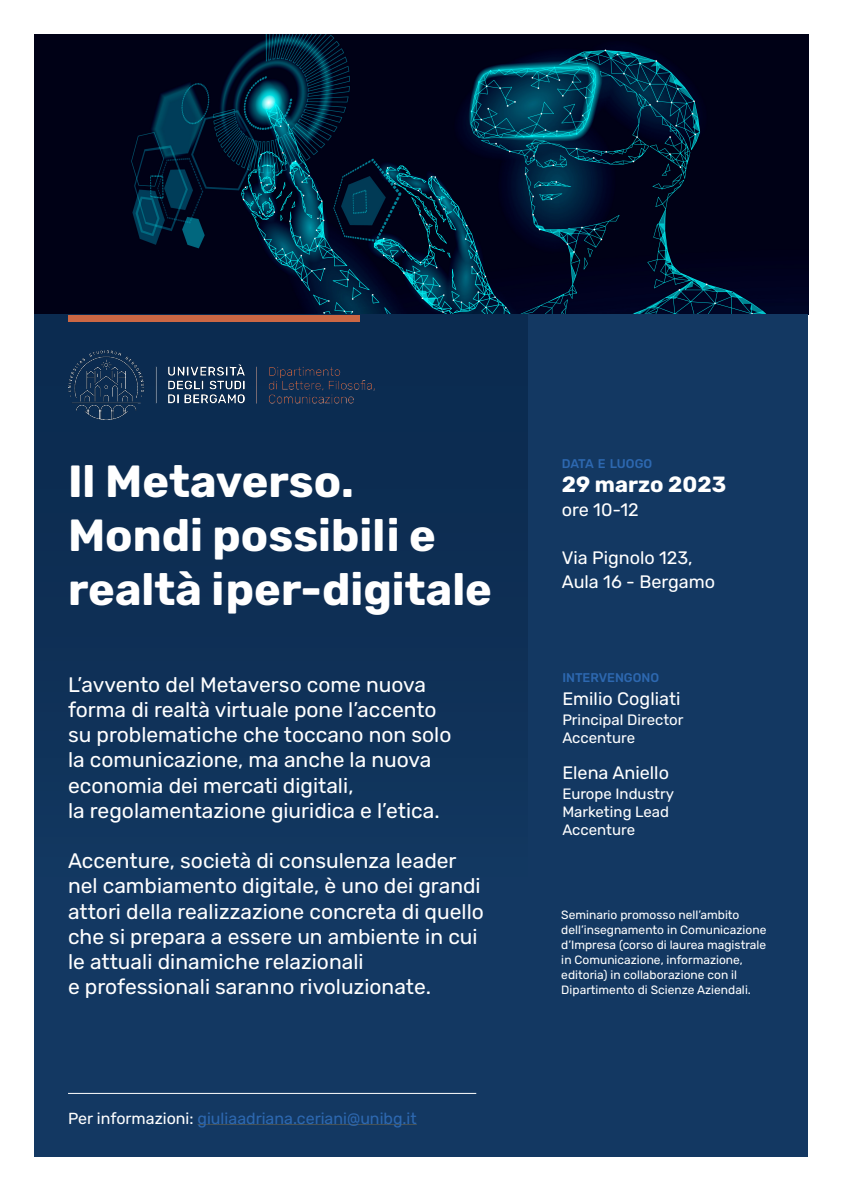
<style>
.page{position:relative;width:842px;height:1191px;background:#fff}
.page>*{position:absolute;margin:0;border:0;box-sizing:border-box;transform-origin:0 0}
.t1{font:700 45px/54px "Rubik";color:#fff}
.t2{font:700 22px "Rubik";color:#fff}
.t3{font:21px/25.2px "Rubik";color:#fff}
.t4{font:18px "Rubik";color:#fff}
.t5{font:16px "Rubik";color:#2d68b0}
.t6{font:15px "Rubik";color:#fff}
.t7{font:500 12.6px "Rubik";color:#2d68b0}
.t8{font:12px/15px "Rubik";color:#fff}
.s1{color:#fff}
</style>
<div class="page">
<img style="left:34px;top:34px;width:774px;height:281px">
<div style="left:34px;top:315px;width:774px;height:842px;background:#133862"></div>
<div style="left:34px;top:315px;width:493px;height:561px;background:#0e2f55"></div>
<div style="left:68px;top:315px;width:292px;height:7px;background:#cb6744"></div>
<hr style="left:68px;top:1093px;width:408px;height:1px;background:#fff">
<img style="left:69px;top:350px;width:305px;height:70px">
<hr style="left:198px;top:1124px;width:219px;height:1px;background:#485254">
<p class="t1" style="left:68px;top:456px;width:287px">Il Metaverso.</p>
<p class="t1" style="left:68px;top:510px;width:425px">Mondi possibili e realtà iper-digitale</p>
<p class="t3" style="left:68px;top:672px;width:385px">L’avvento del Metaverso come nuova forma di realtà virtuale pone l’accento su problematiche che toccano non solo la comunicazione, ma anche la nuova economia dei mercati digitali,</p>
<p class="t3" style="left:68px;top:798px;width:373px">la regolamentazione giuridica e l’etica.</p>
<p class="t3" style="left:68px;top:849px;width:417px">Accenture, società di consulenza leader nel cambiamento digitale, è uno dei grandi attori della realizzazione concreta di quello che si prepara a essere un ambiente in cui le attuali dinamiche relazionali</p>
<p class="t3" style="left:68px;top:975px;width:365px">e professionali saranno rivoluzionate.</p>
<p class="t5" style="left:68px;top:1109px;width:350px"><span class="s1">Per informazioni:</span> giuliaadriana.ceriani@unibg.it</p>
<p class="t7" style="left:562px;top:457px;width:92px">DATA E LUOGO</p>
<p class="t2" style="left:562px;top:472px;width:166px">29 marzo 2023</p>
<p class="t4" style="left:562px;top:500px;width:78px">ore 10-12</p>
<p class="t4" style="left:562px;top:548px;width:132px">Via Pignolo 123,</p>
<p class="t4" style="left:562px;top:572px;width:155px">Aula 16 - Bergamo</p>
<p class="t7" style="left:562px;top:670px;width:98px">INTERVENGONO</p>
<p class="t4" style="left:562px;top:688px;width:120px">Emilio Cogliati</p>
<p class="t6" style="left:562px;top:711px;width:123px">Principal Director</p>
<p class="t6" style="left:562px;top:729px;width:74px">Accenture</p>
<p class="t4" style="left:562px;top:762px;width:108px">Elena Aniello</p>
<p class="t6" style="left:562px;top:785px;width:113px">Europe Industry</p>
<p class="t6" style="left:562px;top:803px;width:108px">Marketing Lead</p>
<p class="t6" style="left:562px;top:821px;width:74px">Accenture</p>
<p class="t8" style="left:561px;top:908px;width:207px">Seminario promosso nell’ambito dell’insegnamento in Comunicazione d’Impresa (corso di laurea magistrale in Comunicazione, informazione, editoria) in collaborazione con il Dipartimento di Scienze Aziendali.</p>
</div>
